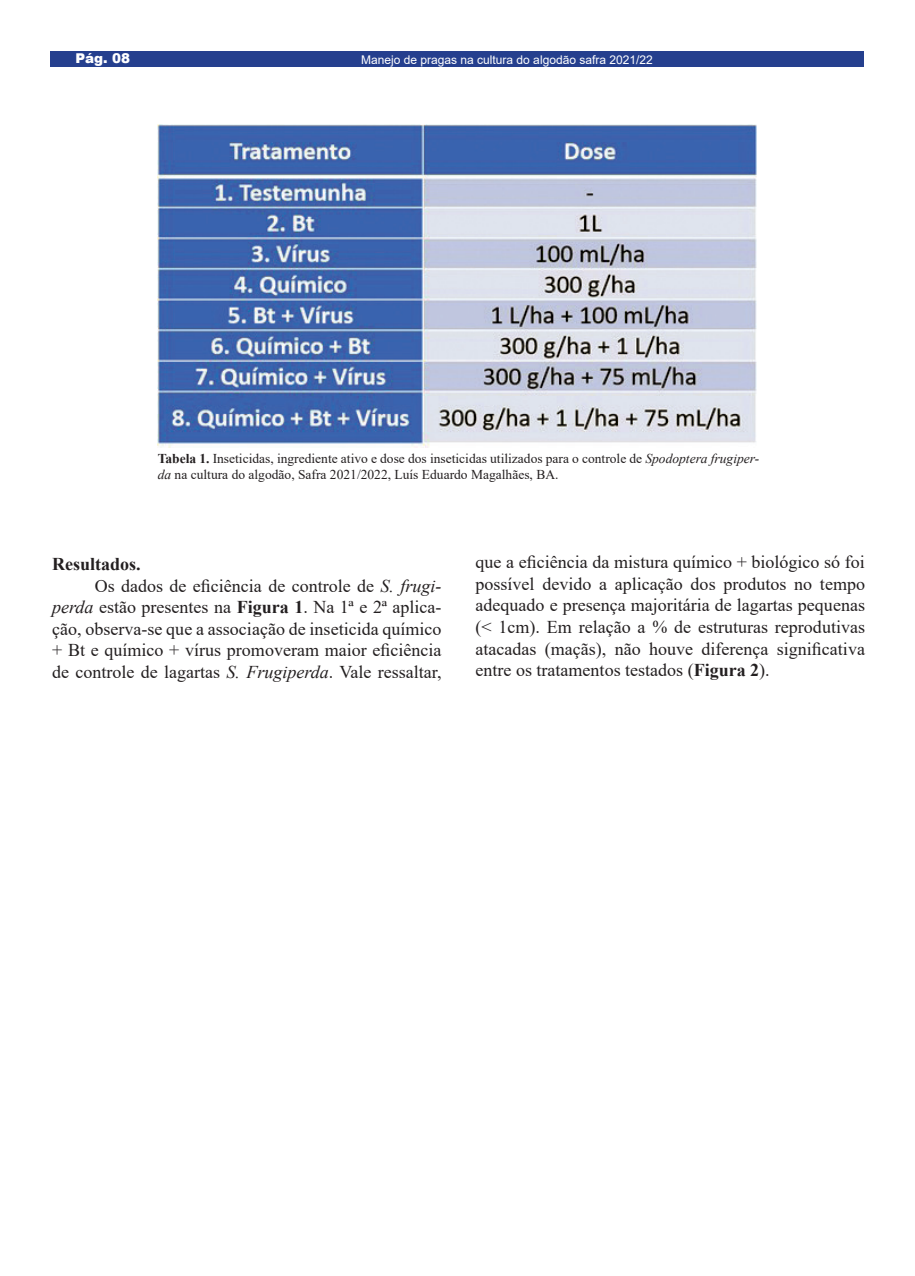
<style>
.page{position:relative;width:915px;height:1276px;background:#fff}
.page>*{position:absolute;margin:0;border:0;box-sizing:border-box;transform-origin:0 0}
.t1{font:18px/21.6px "Times New Roman";color:#231f20;text-align:justify}
.t2{font:700 18px "Times New Roman";color:#231f20}
.t3{font:13.5px/16.2px "Times New Roman";color:#231f20}
.t4{font:900 13.5px "Arial";color:#fff}
.t5{font:12px "Arial";color:#fff}
.s1{font-weight:700}
.s2{font-style:italic}
</style>
<div class="page">
<div style="left:50px;top:51px;width:813px;height:16px;background:#253f8e"></div>
<img style="left:158px;top:124px;width:599px;height:324px">
<p class="t4" style="left:75px;top:48px;width:56px">Pág. 08</p>
<p class="t5" style="left:361px;top:52px;width:293px">Manejo de pragas na cultura do algodão safra 2021/22</p>
<p class="t3" style="left:158px;top:450px;width:603px"><span class="s1">Tabela 1.</span> Inseticidas, ingrediente ativo e dose dos inseticidas utilizados para o controle de <span class="s2">Spodoptera frugiper&shy;da</span> na cultura do algodão, Safra 2021/2022, Luís Eduardo Magalhães, BA.</p>
<p class="t2" style="left:52px;top:551px;width:90px">Resultados.</p>
<p class="t1" style="left:52px;top:574px;width:391px;text-indent:43px">Os dados de eficiência de controle de <span class="s2">S. frugi&shy;perda</span> estão presentes na <span class="s1">Figura 1</span>. Na 1ª e 2ª aplica&shy;ção, observa-se que a associação de inseticida químico + Bt e químico + vírus promoveram maior eficiência de controle de lagartas <span class="s2">S. Frugiperda</span>. Vale ressaltar,</p>
<p class="t1" style="left:475px;top:551px;width:391px">que a eficiência da mistura químico + biológico só foi possível devido a aplicação dos produtos no tempo adequado e presença majoritária de lagartas pequenas (&lt; 1cm). Em relação a % de estruturas reprodutivas atacadas (maçãs), não houve diferença significativa entre os tratamentos testados (<span class="s1">Figura 2</span>).</p>
</div>
